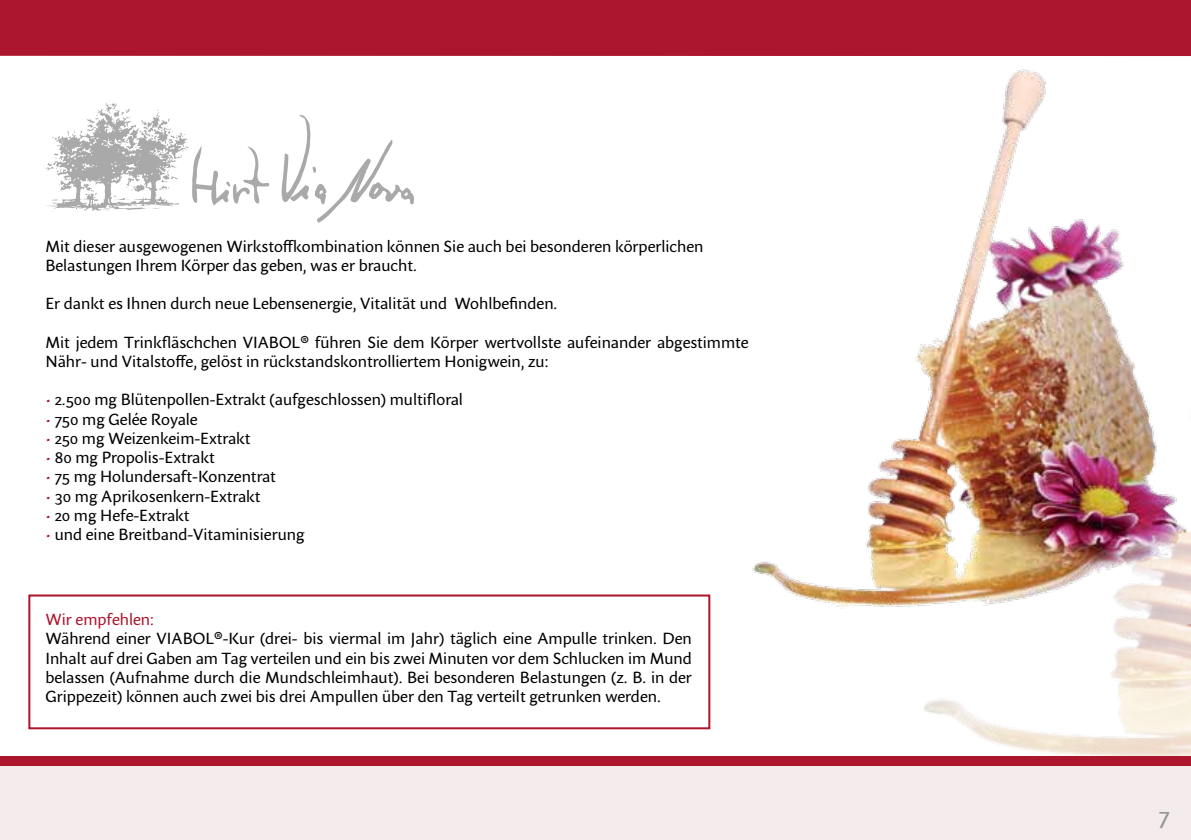
<style>
.page{position:relative;width:1191px;height:840px;background:#fff}
.page>*{position:absolute;margin:0;border:0;box-sizing:border-box;transform-origin:0 0}
.t1{font:24px "Sharik Sans";color:#939598}
.t2{font:16px/19.2px "Sharik Sans";color:#000}
.t3{font:16px "Sharik Sans";color:#ac162c}
.s1{color:#ac162c}
</style>
<div class="page">
<div style="left:0;top:755px;width:1191px;height:84px;background:#f4ebec"></div>
<div style="left:0;top:0;width:1191px;height:56px;background:#ac162c"></div>
<div style="left:0;top:755px;width:1191px;height:9px;background:#ac162c"></div>
<img style="left:752px;top:69px;width:439px;height:686px">
<svg style="left:281px;top:115px;width:133px;height:108px"></svg>
<svg style="left:46px;top:102px;width:223px;height:109px"></svg>
<div style="left:28px;top:594px;width:682px;height:135px;border:2px solid #ac162c"></div>
<p class="t2" style="left:45px;top:236px;width:659px">Mit dieser ausgewogenen Wirkstoffkombination können Sie auch bei besonderen körperlichen<br>Belastungen Ihrem Körper das geben, was er braucht.</p>
<p class="t2" style="left:45px;top:293px;width:513px">Er dankt es Ihnen durch neue Lebensenergie, Vitalität und Wohlbefinden.</p>
<p class="t2" style="left:45px;top:332px;width:705px">Mit jedem Trinkfläschchen VIABOL® führen Sie dem Körper wertvollste aufeinander abgestimmte<br>Nähr- und Vitalstoffe, gelöst in rückstandskontrolliertem Honigwein, zu:</p>
<p class="t2" style="left:45px;top:389px;width:419px"><span class="s1">•</span> 2.500 mg Blütenpollen-Extrakt (aufgeschlossen) multifloral</p>
<p class="t2" style="left:45px;top:409px;width:154px"><span class="s1">•</span> 750 mg Gelée Royale</p>
<p class="t2" style="left:45px;top:428px;width:207px"><span class="s1">•</span> 250 mg Weizenkeim-Extrakt</p>
<p class="t2" style="left:45px;top:447px;width:171px"><span class="s1">•</span> 80 mg Propolis-Extrakt</p>
<p class="t2" style="left:45px;top:466px;width:232px"><span class="s1">•</span> 75 mg Holundersaft-Konzentrat</p>
<p class="t2" style="left:45px;top:485px;width:217px"><span class="s1">•</span> 30 mg Aprikosenkern-Extrakt</p>
<p class="t2" style="left:45px;top:505px;width:146px"><span class="s1">•</span> 20 mg Hefe-Extrakt</p>
<p class="t2" style="left:45px;top:524px;width:261px"><span class="s1">•</span> und eine Breitband-Vitaminisierung</p>
<p class="t3" style="left:45px;top:608px;width:110px">Wir empfehlen:</p>
<p class="t2" style="left:45px;top:628px;width:648px;text-align:justify">Während einer VIABOL®-Kur (drei- bis viermal im Jahr) täglich eine Ampulle trinken. Den Inhalt auf drei Gaben am Tag verteilen und ein bis zwei Minuten vor dem Schlucken im Mund belassen (Aufnahme durch die Mundschleimhaut). Bei besonderen Belastungen (z. B. in der Grippezeit) können auch zwei bis drei Ampullen über den Tag verteilt getrunken werden.</p>
<h1 class="t1" style="left:1158px;top:798px;width:13px">7</h1>
</div>
